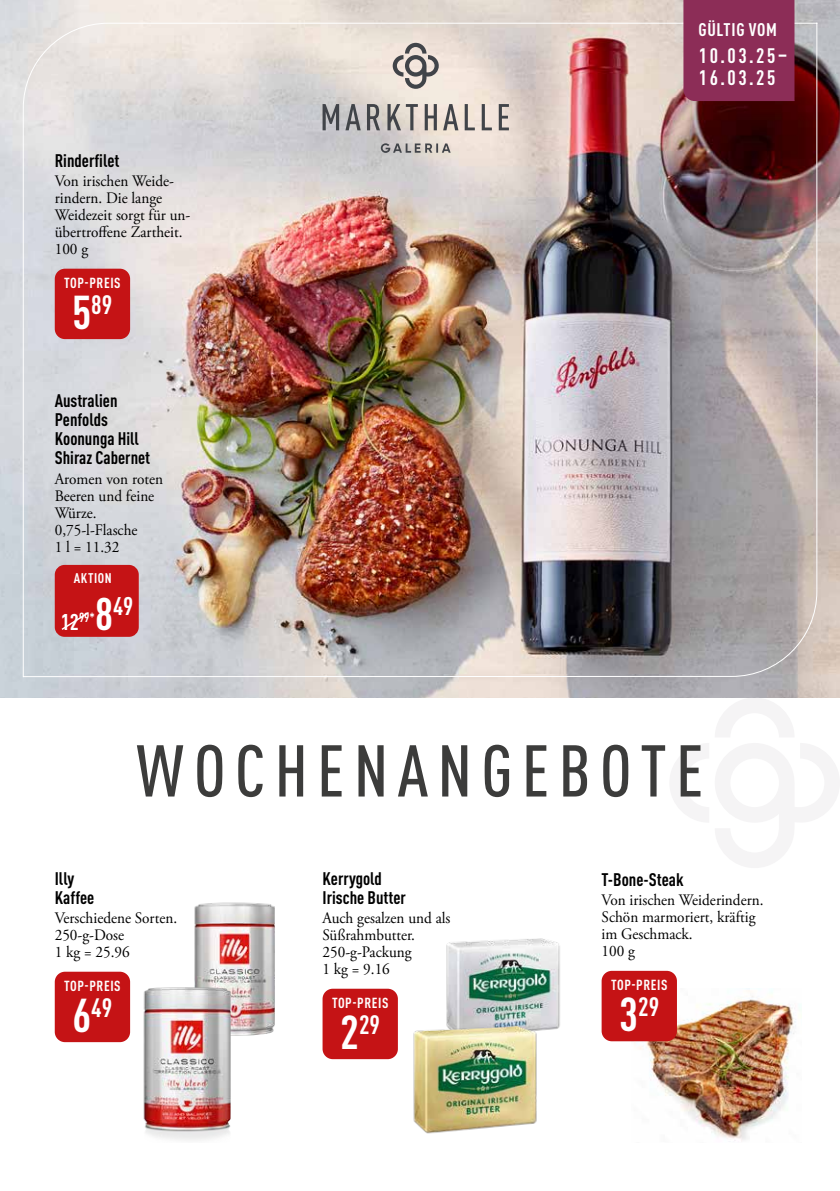
<style>
.page{position:relative;width:840px;height:1191px;background:#fff}
.page>*{position:absolute;margin:0;border:0;box-sizing:border-box;transform-origin:0 0}
.t1{font:500 condensed 72px "DINOT";letter-spacing:.13em;color:#3c3c3b}
.t2{font:700 condensed 26.2px "DINOT";color:#fff}
.t3{font:700 condensed 25.2px "DINOT";color:#fff}
.t4{font:700 condensed 20.8px/22.8px "DINOT";letter-spacing:.12em;color:#fff}
.t5{font:700 condensed 18px/19px "DINOT";color:#000}
.t6{font:700 condensed 18px "DINOT";letter-spacing:.04em;color:#fff}
.t7{font:16px/17px "Adobe Garamond Pro";color:#000;scale:.95 1}
.t8{font:700 condensed 14.4px "DINOT";letter-spacing:.04em;color:#fff}
.t9{font:700 condensed 13.8px "DINOT";letter-spacing:.04em;color:#fff}
.t10{font:700 condensed 13.2px "DINOT";color:#fff}
.s1{font-size:46.8px}
.s2{font-size:22.4px}
.s3{font-size:45px}
</style>
<div class="page">
<img style="left:194px;top:902px;width:81px;height:134px">
<img style="left:118px;top:967px;width:132px;height:173px">
<img style="left:446px;top:939px;width:114px;height:92px">
<img style="left:413px;top:1027px;width:128px;height:107px">
<img style="left:631px;top:988px;width:165px;height:153px">
<svg style="left:669px;top:697px;width:170px;height:171px"></svg>
<img style="left:0;top:0;width:839px;height:697px">
<img style="left:22px;top:22px;width:795px;height:656px">
<div style="left:322px;top:988px;width:75px;height:71px;background:#c51315;border-radius:10px"></div>
<div style="left:55px;top:269px;width:75px;height:70px;background:#c51315;border-radius:10px"></div>
<div style="left:55px;top:971px;width:75px;height:71px;background:#c51315;border-radius:10px"></div>
<svg style="left:380px;top:143px;width:70px;height:10px"></svg>
<svg style="left:322px;top:104px;width:186px;height:26px;background:#aea9a6"></svg>
<svg style="left:392px;top:43px;width:46px;height:46px;background:#b6afaa"></svg>
<div style="left:683px;top:0;width:111px;height:101px;background:#8c2d57"></div>
<div style="left:55px;top:565px;width:84px;height:72px;background:#c51315;border-radius:10px"></div>
<svg style="left:61px;top:612px;width:28px;height:18px"></svg>
<div style="left:601px;top:970px;width:75px;height:71px;background:#c51315;border-radius:10px"></div>
<p class="t6" style="left:698px;top:17px;width:80px">GÜLTIG VOM</p>
<p class="t5" style="left:55px;top:149px;width:66px">Rinderfilet</p>
<p class="t7" style="left:55px;top:173px;width:144px">Von irischen Weide&shy;rindern. Die lange<br>Weidezeit sorgt für un&shy;übertroffene Zartheit.<br>100 g</p>
<p class="t8" style="left:64px;top:272px;width:58px">TOP-PREIS</p>
<h2 class="t2" style="left:72px;top:285px;width:41px"><span class="s1">5</span>89</h2>
<p class="t5" style="left:55px;top:390px;width:97px">Australien<br>Penfolds<br>Koonunga Hill<br>Shiraz Cabernet</p>
<p class="t7" style="left:55px;top:471px;width:115px">Aromen von roten<br>Beeren und feine<br>Würze.<br>0,75-l-Flasche<br>1 l = 11.32</p>
<p class="t9" style="left:74px;top:568px;width:39px">AKTION</p>
<p class="t10" style="left:61px;top:608px;width:36px"><span class="s2">12</span>99*</p>
<h3 class="t3" style="left:95px;top:588px;width:40px"><span class="s3">8</span>49</h3>
<h3 class="t4" style="left:698px;top:42px;width:90px">10.03.25–<br>16.03.25</h3>
<h1 class="t1" style="left:136px;top:719px;width:568px">WOCHENANGEBOTE</h1>
<p class="t5" style="left:55px;top:867px;width:41px">Illy<br>Kaffee</p>
<p class="t7" style="left:55px;top:910px;width:130px">Verschiedene Sorten.<br>250-g-Dose<br>1 kg = 25.96</p>
<p class="t8" style="left:64px;top:975px;width:58px">TOP-PREIS</p>
<h2 class="t2" style="left:72px;top:988px;width:41px"><span class="s1">6</span>49</h2>
<p class="t5" style="left:322px;top:867px;width:85px">Kerrygold<br>Irische Butter</p>
<p class="t7" style="left:322px;top:910px;width:136px">Auch gesalzen und als<br>Süßrahmbutter.<br>250-g-Packung<br>1 kg = 9.16</p>
<p class="t8" style="left:332px;top:992px;width:58px">TOP-PREIS</p>
<h2 class="t2" style="left:340px;top:1005px;width:41px"><span class="s1">2</span>29</h2>
<p class="t5" style="left:601px;top:868px;width:83px">T-Bone-Steak</p>
<p class="t7" style="left:601px;top:892px;width:172px">Von irischen Weiderindern.<br>Schön marmoriert, kräftig im Geschmack.<br>100 g</p>
<p class="t8" style="left:610px;top:974px;width:58px">TOP-PREIS</p>
<h2 class="t2" style="left:619px;top:987px;width:41px"><span class="s1">3</span>29</h2>
</div>
